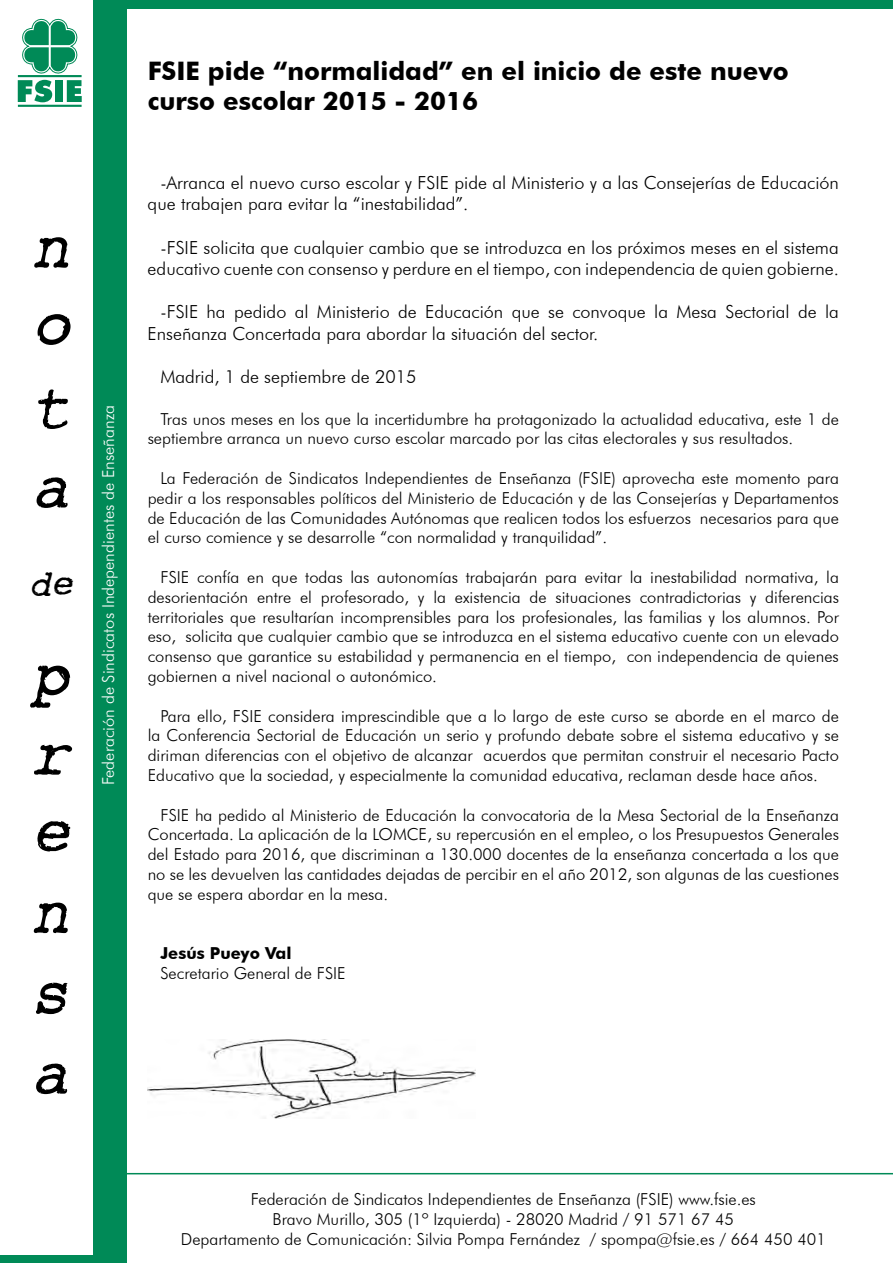
<style>
.page{position:relative;width:893px;height:1263px;background:#fff}
.page>*{position:absolute;margin:0;border:0;box-sizing:border-box;transform-origin:0 0}
.t1{font:italic 700 66px/79.2px "Rough Typewriter";color:#000;text-align:justify}
.t2{font:italic 700 37.5px "Rough Typewriter";color:#000}
.t3{font:700 25.5px/30.6px "Futura BT";color:#000}
.t4{font:300 18px/21.6px "Futura BT";color:#000}
.t5{font:300 16.5px/19.8px "Futura BT";color:#000;text-align:justify}
.t6{font:300 16.5px "Futura BT";color:#fff}
.t7{font:700 16.5px "Futura BT";color:#000}
</style>
<div class="page">
<hr style="left:18px;top:105px;width:64px;height:2px;background:#008a57">
<svg style="left:18px;top:18px;width:64px;height:84px"></svg>
<div style="left:106px;top:0;width:787px;height:9px;background:#008a57"></div>
<div style="left:0;top:1255px;width:113px;height:8px;background:#008a57"></div>
<div style="left:93px;top:0;width:33px;height:1263px;background:#008a57"></div>
<hr style="left:113px;top:1173px;width:780px;height:1px;background:#008a57">
<img style="left:148px;top:1039px;width:328px;height:79px">
<h1 class="t1" style="left:31px;top:212px;width:41px">n o t a</h1>
<h2 class="t2" style="left:29px;top:563px;width:46px">de</h2>
<h1 class="t1" style="left:31px;top:640px;width:41px">p r e n s a</h1>
<p class="t6" style="left:98px;top:785px;width:382px;rotate:-90deg">Federación de Sindicatos Independientes de Enseñanza</p>
<h3 class="t3" style="left:148px;top:55px;width:642px">FSIE pide “normalidad” en el inicio de este nuevo curso escolar 2015 - 2016</h3>
<p class="t4" style="left:148px;top:171px;width:693px;text-indent:13px">-Arranca el nuevo curso escolar y FSIE pide al Ministerio y a las Consejerías de Educación que trabajen para evitar la “inestabilidad”.</p>
<p class="t4" style="left:148px;top:236px;width:693px;text-align:right">-FSIE solicita que cualquier cambio que se introduzca en los próximos meses en el sistema educativo cuente con consenso y perdure en el tiempo, con independencia de quien gobierne.</p>
<p class="t4" style="left:148px;top:301px;width:693px;text-indent:13px">-FSIE ha pedido al Ministerio de Educación que se convoque la Mesa Sectorial de la<br>Enseñanza Concertada para abordar la situación del sector.</p>
<p class="t4" style="left:160px;top:366px;width:258px">Madrid, 1 de septiembre de 2015</p>
<p class="t5" style="left:148px;top:409px;width:693px;text-indent:13px">Tras unos meses en los que la incertidumbre ha protagonizado la actualidad educativa, este 1 de septiembre arranca un nuevo curso escolar marcado por las citas electorales y sus resultados.</p>
<p class="t5" style="left:148px;top:468px;width:693px;text-indent:13px">La Federación de Sindicatos Independientes de Enseñanza (FSIE) aprovecha este momento para pedir a los responsables políticos del Ministerio de Educación y de las Consejerías y Departamentos de Educación de las Comunidades Autónomas que realicen todos los esfuerzos necesarios para que el curso comience y se desarrolle “con normalidad y tranquilidad”.</p>
<p class="t5" style="left:148px;top:567px;width:693px;text-indent:13px">FSIE confía en que todas las autonomías trabajarán para evitar la inestabilidad normativa, la desorientación entre el profesorado, y la existencia de situaciones contradictorias y diferencias territoriales que resultarían incomprensibles para los profesionales, las familias y los alumnos. Por eso, solicita que cualquier cambio que se introduzca en el sistema educativo cuente con un elevado consenso que garantice su estabilidad y permanencia en el tiempo, con independencia de quienes gobiernen a nivel nacional o autonómico.</p>
<p class="t5" style="left:148px;top:706px;width:693px;text-indent:13px">Para ello, FSIE considera imprescindible que a lo largo de este curso se aborde en el marco de la Conferencia Sectorial de Educación un serio y profundo debate sobre el sistema educativo y se diriman diferencias con el objetivo de alcanzar acuerdos que permitan construir el necesario Pacto Educativo que la sociedad, y especialmente la comunidad educativa, reclaman desde hace años.</p>
<p class="t5" style="left:148px;top:805px;width:693px;text-indent:13px">FSIE ha pedido al Ministerio de Educación la convocatoria de la Mesa Sectorial de la Enseñanza Concertada. La aplicación de la LOMCE, su repercusión en el empleo, o los Presupuestos Generales del Estado para 2016, que discriminan a 130.000 docentes de la enseñanza concertada a los que no se les devuelven las cantidades dejadas de percibir en el año 2012, son algunas de las cuestiones que se espera abordar en la mesa.</p>
<p class="t7" style="left:160px;top:943px;width:133px">Jesús Pueyo Val</p>
<p class="t5" style="left:160px;top:963px;width:187px">Secretario General de FSIE</p>
<p class="t5" style="left:181px;top:1189px;width:646px;text-align:center">Federación de Sindicatos Independientes de Enseñanza (FSIE) www.fsie.es<br>Bravo Murillo, 305 (1º Izquierda) - 28020 Madrid / 91 571 67 45<br>Departamento de Comunicación: Silvia Pompa Fernández / spompa@fsie.es / 664 450 401</p>
</div>
